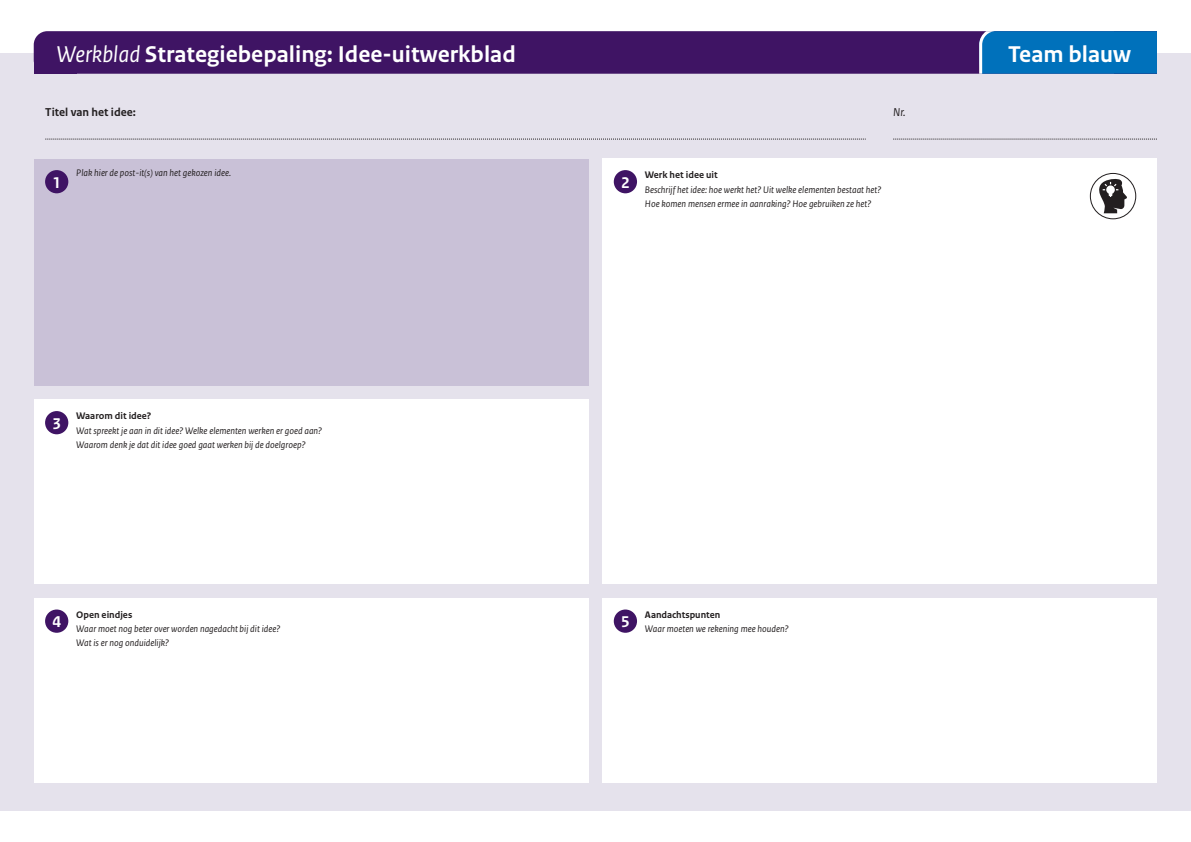
<style>
.page{position:relative;width:1191px;height:842px;background:#fff}
.page>*{position:absolute;margin:0;border:0;box-sizing:border-box;transform-origin:0 0}
.H1_Left{font:700 24px "Rijksoverheid Sans Text";color:#fff}
.Nummer{font:700 16.4px "Rijksoverheid Sans Text";color:#fff}
.H1_Left-2{font:700 12px "Rijksoverheid Sans Text";color:#231f20}
.H1_Left-3{font:italic 12px "Rijksoverheid Sans Text";color:#231f20}
.Body{font:italic 10px/14px "Rijksoverheid Sans Text";color:#231f20}
.Kop_3{font:italic 10px "Rijksoverheid Sans Text";color:#231f20}
.Kop_3-2{font:700 10px "Rijksoverheid Sans Text";color:#231f20}
.s1{font-weight:400;font-style:italic}
</style>
<div class="page">
<div style="left:0;top:53px;width:1191px;height:758px;background:#e5e2ec"></div>
<div style="left:602px;top:159px;width:555px;height:425px;background:#fff"></div>
<div style="left:614px;top:170px;width:23px;height:23px;background:#3f1464;border-radius:50%"></div>
<div style="left:34px;top:52px;width:42px;height:22px;background:#3f1464"></div>
<div style="left:34px;top:31px;width:1122px;height:43px;background:#3f1464;border-radius:14px"></div>
<div style="left:34px;top:159px;width:554px;height:227px;background:#c9c1d7"></div>
<div style="left:45px;top:170px;width:23px;height:23px;background:#3f1464;border-radius:50%"></div>
<div style="left:34px;top:400px;width:554px;height:184px;background:#fff"></div>
<div style="left:45px;top:411px;width:23px;height:23px;background:#3f1464;border-radius:50%"></div>
<div style="left:34px;top:598px;width:554px;height:184px;background:#fff"></div>
<div style="left:45px;top:609px;width:23px;height:24px;background:#3f1464;border-radius:50%"></div>
<div style="left:602px;top:598px;width:555px;height:184px;background:#fff"></div>
<div style="left:614px;top:609px;width:23px;height:24px;background:#3f1464;border-radius:50%"></div>
<svg style="left:45px;top:139px;width:820px;height:1px"></svg>
<svg style="left:979px;top:31px;width:178px;height:43px;background:#0572bb"></svg>
<svg style="left:893px;top:139px;width:264px;height:1px"></svg>
<div style="left:1089px;top:173px;width:47px;height:46px;border:1px solid #231f20;border-radius:50%"></div>
<svg style="left:1098px;top:178px;width:29px;height:35px"></svg>
<h1 class="H1_Left" style="left:56px;top:41px;width:461px"><span class="s1">Werkblad</span> Strategiebepaling: Idee-uitwerkblad</h1>
<h1 class="H1_Left" style="left:1008px;top:41px;width:124px">Team blauw</h1>
<h1 class="H1_Left-2" style="left:45px;top:106px;width:92px">Titel van het idee:</h1>
<h1 class="H1_Left-3" style="left:893px;top:106px;width:14px">Nr.</h1>
<p class="Nummer" style="left:52px;top:173px;width:10px">1</p>
<p class="Body" style="left:76px;top:166px;width:156px">Plak hier de post-it(s) van het gekozen idee.</p>
<p class="Nummer" style="left:621px;top:173px;width:10px">2</p>
<h2 class="Kop_3-2" style="left:645px;top:169px;width:74px">Werk het idee uit</h2>
<h2 class="Kop_3" style="left:645px;top:184px;width:238px">Beschrijf het idee: hoe werkt het? Uit welke elementen bestaat het?</h2>
<h2 class="Kop_3" style="left:645px;top:198px;width:228px">Hoe komen mensen ermee in aanraking? Hoe gebruiken ze het?</h2>
<p class="Nummer" style="left:52px;top:414px;width:10px">3</p>
<h2 class="Kop_3-2" style="left:76px;top:410px;width:77px">Waarom dit idee?</h2>
<p class="Body" style="left:76px;top:424px;width:247px">Wat spreekt je aan in dit idee? Welke elementen werken er goed aan?<br>Waarom denk je dat dit idee goed gaat werken bij de doelgroep?</p>
<p class="Nummer" style="left:52px;top:612px;width:10px">4</p>
<h2 class="Kop_3-2" style="left:76px;top:609px;width:58px">Open eindjes</h2>
<p class="Body" style="left:76px;top:622px;width:206px">Waar moet nog beter over worden nagedacht bij dit idee?<br>Wat is er nog onduidelijk?</p>
<p class="Nummer" style="left:621px;top:612px;width:10px">5</p>
<h2 class="Kop_3-2" style="left:645px;top:609px;width:77px">Aandachtspunten</h2>
<p class="Body" style="left:645px;top:622px;width:145px">Waar moeten we rekening mee houden?</p>
</div>
